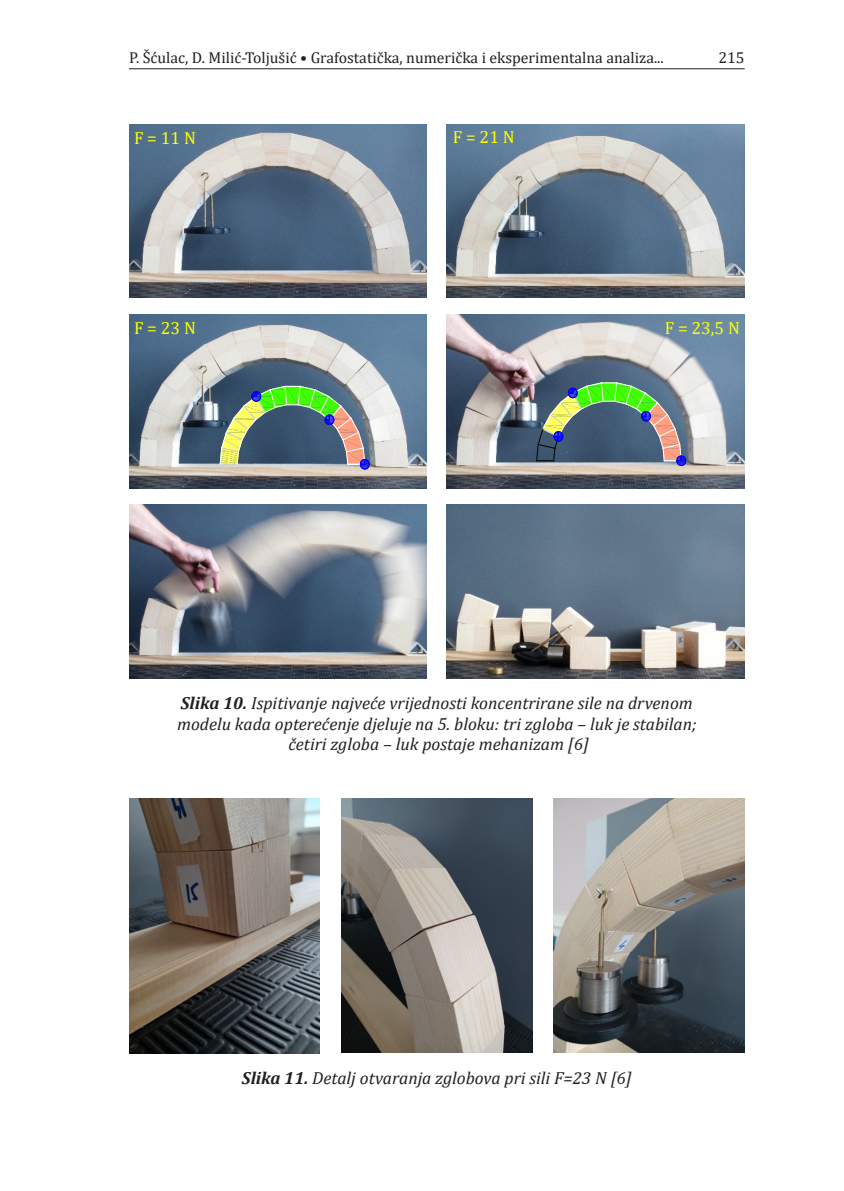
<style>
.page{position:relative;width:844px;height:1191px;background:#fff}
.page>*{position:absolute;margin:0;border:0;box-sizing:border-box;transform-origin:0 0}
.t1{font:italic 17.5px/20.7px "Cambria";color:#231f20;text-align:center}
.t2{font:17.5px "Cambria";color:#ff0}
.t3{font:15.75px "Cambria";color:#231f20}
.s1{font-weight:700}
</style>
<div class="page">
<hr style="left:129px;top:68px;width:615px;height:1px;background:#231f20">
<img style="left:129px;top:124px;width:298px;height:174px">
<img style="left:129px;top:505px;width:298px;height:173px">
<img style="left:129px;top:315px;width:298px;height:173px">
<img style="left:447px;top:124px;width:297px;height:174px">
<img style="left:447px;top:505px;width:297px;height:173px">
<img style="left:447px;top:315px;width:297px;height:173px">
<svg style="left:219px;top:385px;width:151px;height:85px;background:#708b78"></svg>
<svg style="left:535px;top:382px;width:151px;height:84px;background:#678378"></svg>
<img style="left:129px;top:798px;width:191px;height:255px">
<img style="left:341px;top:798px;width:191px;height:254px">
<img style="left:553px;top:798px;width:191px;height:255px">
<p class="t3" style="left:129px;top:49px;width:536px">P. Šćulac, D. Milić-Toljušić • Grafostatička, numerička i eksperimentalna analiza...</p>
<p class="t3" style="left:718px;top:49px;width:28px">215</p>
<p class="t2" style="left:134px;top:127px;width:63px">F=11N</p>
<p class="t2" style="left:134px;top:318px;width:63px">F=23N</p>
<p class="t2" style="left:452px;top:127px;width:63px">F=21N</p>
<p class="t2" style="left:664px;top:317px;width:77px">F =23,5 N</p>
<p class="t1" style="left:177px;top:692px;width:521px"><span class="s1">Slika 10.</span> Ispitivanje najveće vrijednosti koncentrirane sile na drvenom modelu kada opterećenje djeluje na 5. bloku: tri zgloba – luk je stabilan; četiri zgloba – luk postaje mehanizam [6]</p>
<p class="t1" style="left:242px;top:1066px;width:391px"><span class="s1">Slika 11.</span> Detalj otvaranja zglobova pri sili F=23 N [6]</p>
</div>
